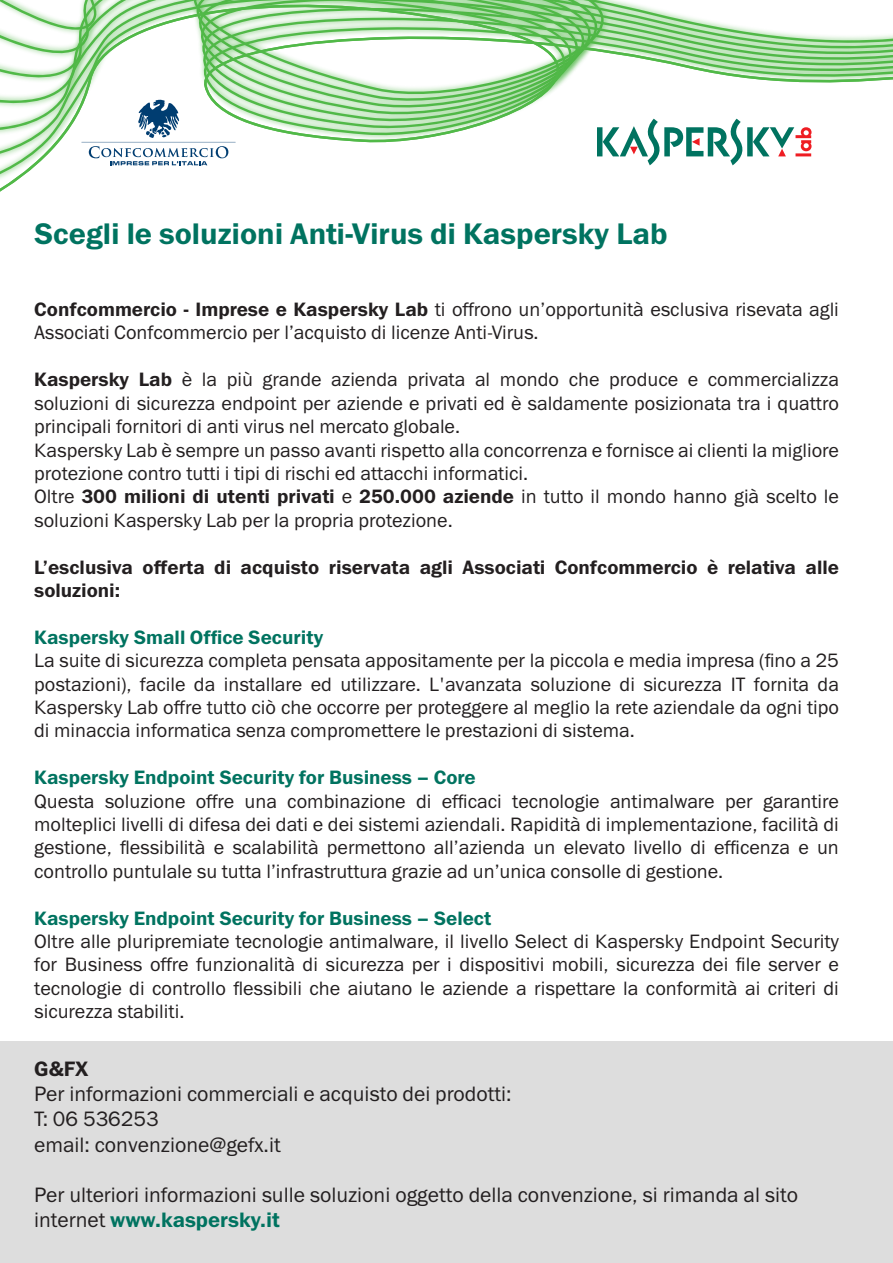
<style>
.page{position:relative;width:893px;height:1263px;background:#fff}
.page>*{position:absolute;margin:0;border:0;box-sizing:border-box;transform-origin:0 0}
.t1{font:600 30px "Lab Gothic";color:#007360}
.t2{font:21px/25.2px "Lab Gothic";color:#231f20}
.t3{font:600 21px "Lab Gothic";color:#231f20}
.t4{font:19.5px/23.4px "Lab Gothic";color:#231f20;text-align:justify}
.t5{font:600 19.5px "Lab Gothic";color:#007360}
.t6{font:600 19.5px/23.4px "Lab Gothic";color:#231f20}
.s1{font-weight:600}
.s2{font-weight:600;color:#007360}
</style>
<div class="page">
<div style="left:0;top:1041px;width:893px;height:222px;background:#ddd"></div>
<svg style="left:0;top:0;width:893px;height:192px"></svg>
<svg style="left:81px;top:100px;width:155px;height:65px"></svg>
<svg style="left:597px;top:119px;width:214px;height:46px"></svg>
<h1 class="t1" style="left:34px;top:216px;width:635px">Scegli le soluzioni Anti-Virus di Kaspersky Lab</h1>
<p class="t4" style="left:34px;top:298px;width:806px"><span class="s1">Confcommercio - Imprese e Kaspersky Lab</span> ti offrono un’opportunità esclusiva risevata agli<br>Associati Confcommercio per l’acquisto di licenze Anti-Virus.</p>
<p class="t4" style="left:34px;top:368px;width:806px;text-align:left"><span class="s1">Kaspersky Lab</span> è la più grande azienda privata al mondo che produce e commercializza soluzioni di sicurezza endpoint per aziende e privati ed è saldamente posizionata tra i quattro principali fornitori di anti virus nel mercato globale.<br>Kaspersky Lab è sempre un passo avanti rispetto alla concorrenza e fornisce ai clienti la migliore protezione contro tutti i tipi di rischi ed attacchi informatici.<br>Oltre <span class="s1">300 milioni di utenti privati</span> e <span class="s1">250.000 aziende</span> in tutto il mondo hanno già scelto le soluzioni Kaspersky Lab per la propria protezione.</p>
<p class="t6" style="left:34px;top:556px;width:806px">L’esclusiva offerta di acquisto riservata agli Associati Confcommercio è relativa alle soluzioni:</p>
<p class="t5" style="left:34px;top:625px;width:291px">Kaspersky Small Office Security</p>
<p class="t4" style="left:34px;top:649px;width:806px">La suite di sicurezza completa pensata appositamente per la piccola e media impresa (fino a 25 postazioni), facile da installare ed utilizzare. L'avanzata soluzione di sicurezza IT fornita da Kaspersky Lab offre tutto ciò che occorre per proteggere al meglio la rete aziendale da ogni tipo di minaccia informatica senza compromettere le prestazioni di sistema.</p>
<p class="t5" style="left:34px;top:766px;width:443px">Kaspersky Endpoint Security for Business – Core</p>
<p class="t4" style="left:34px;top:789px;width:806px">Questa soluzione offre una combinazione di efficaci tecnologie antimalware per garantire molteplici livelli di difesa dei dati e dei sistemi aziendali. Rapidità di implementazione, facilità di gestione, flessibilità e scalabilità permettono all’azienda un elevato livello di efficenza e un controllo puntulale su tutta l’infrastruttura grazie ad un’unica consolle di gestione.</p>
<p class="t5" style="left:34px;top:906px;width:459px">Kaspersky Endpoint Security for Business – Select</p>
<p class="t4" style="left:34px;top:929px;width:806px">Oltre alle pluripremiate tecnologie antimalware, il livello Select di Kaspersky Endpoint Security for Business offre funzionalità di sicurezza per i dispositivi mobili, sicurezza dei file server e tecnologie di controllo flessibili che aiutano le aziende a rispettare la conformità ai criteri di sicurezza stabiliti.</p>
<p class="t3" style="left:34px;top:1056px;width:56px">G&amp;FX</p>
<p class="t2" style="left:34px;top:1081px;width:479px">Per informazioni commerciali e acquisto dei prodotti:<br>T: 06 536253<br>email: convenzione@gefx.it</p>
<p class="t2" style="left:34px;top:1182px;width:765px">Per ulteriori informazioni sulle soluzioni oggetto della convenzione, si rimanda al sito internet <span class="s2">www.kaspersky.it</span></p>
</div>
